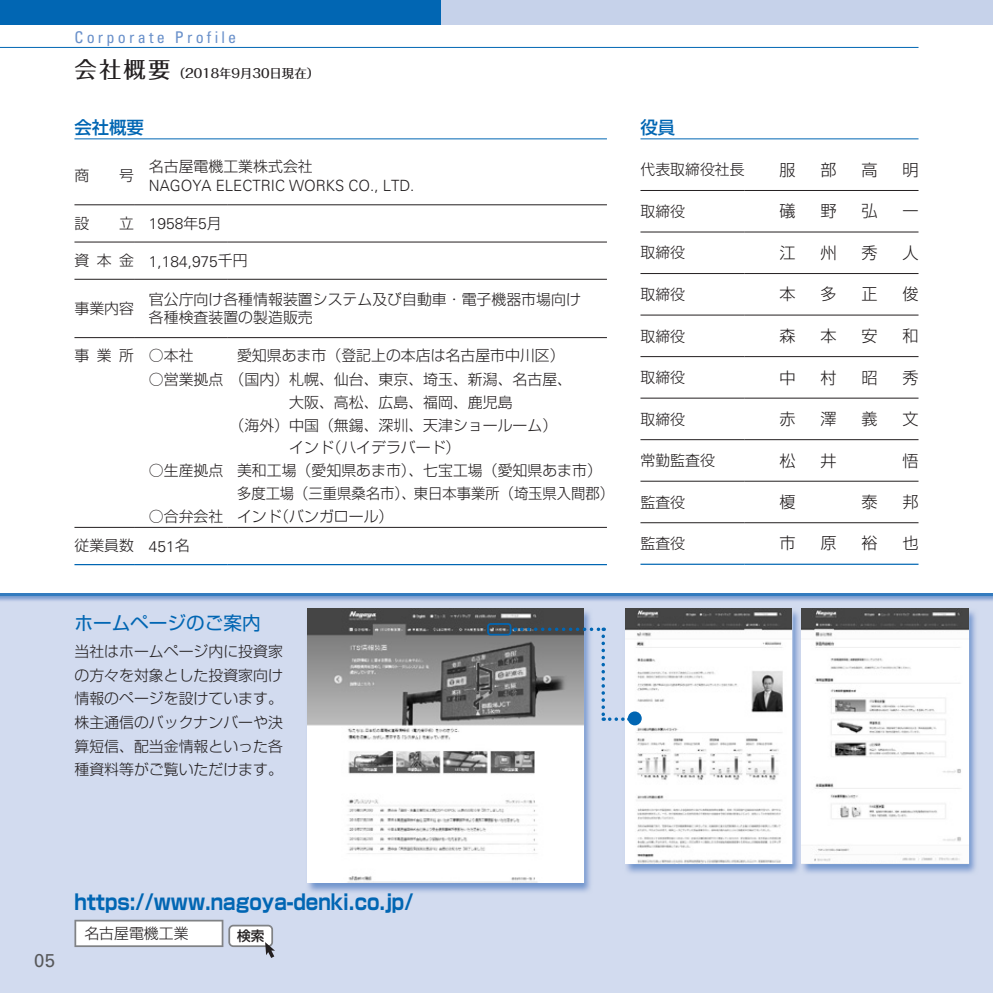
<style>
.page{position:relative;width:993px;height:993px;background:#fff}
.page>*{position:absolute;margin:0;border:0;box-sizing:border-box;transform-origin:0 0}
.t1{font:700 21px "Shin Go Pr 5";color:#0166b3;scale:.86 1}
.t2{font:18.55px "Shin Go Pr 5";color:#0166b3}
.t3{font:18.55px "Univers LT Std";color:#57585a}
.t4{font:500 17.32px "Shin Go Pr 5";color:#0166b3}
.t5{font:300 16.1px "Shin Go Pr 5";color:#231f20}
.t6{font:condensed 16.1px "Univers LT Std";letter-spacing:.2em;color:#6990ca}
.t7{font:300 15.4px "Univers LT Std";color:#231f20}
.t8{font:300 14.88px/23.6px "Shin Go Pr 5";color:#231f20}
.t9{font:500 13.65px "Shin Go Pr 5";color:#231f20}
.t10{font:500 12.42px "Folk Pro";color:#231f20}
.s1{font-size:22.4px}
.s2{font-family:"Shin Go Pr 5";font-size:14.88px}
.s3{font-family:"Univers LT Std";font-size:15.4px}
</style>
<div class="page">
<img style="left:0;top:593px;width:992px;height:399px">
<img style="left:308px;top:608px;width:275px;height:274px">
<img style="left:625px;top:608px;width:166px;height:255px">
<img style="left:801px;top:608px;width:166px;height:255px">
<div style="left:487px;top:623px;width:24px;height:12px;border:2px solid #0166b3;border-radius:3px"></div>
<svg style="left:521px;top:627px;width:108px;height:93px;background:#9ca2ac"></svg>
<div style="left:627px;top:711px;width:14px;height:14px;background:#0166b3;border-radius:50%"></div>
<svg style="left:74px;top:919px;width:201px;height:38px"></svg>
<hr style="left:74px;top:138px;width:532px;height:1px;background:#0166b3">
<hr style="left:74px;top:204px;width:60px;height:1px;background:#231f20">
<hr style="left:134px;top:204px;width:93px;height:1px;background:#231f20">
<hr style="left:227px;top:204px;width:379px;height:1px;background:#231f20">
<hr style="left:74px;top:242px;width:60px;height:1px;background:#231f20">
<hr style="left:134px;top:242px;width:93px;height:1px;background:#231f20">
<hr style="left:227px;top:242px;width:379px;height:1px;background:#231f20">
<hr style="left:74px;top:279px;width:60px;height:1px;background:#231f20">
<hr style="left:134px;top:279px;width:93px;height:1px;background:#231f20">
<hr style="left:227px;top:279px;width:379px;height:1px;background:#231f20">
<hr style="left:74px;top:337px;width:60px;height:1px;background:#231f20">
<hr style="left:134px;top:337px;width:93px;height:1px;background:#231f20">
<hr style="left:227px;top:337px;width:379px;height:1px;background:#231f20">
<hr style="left:74px;top:527px;width:60px;height:1px;background:#231f20">
<hr style="left:134px;top:527px;width:93px;height:1px;background:#231f20">
<hr style="left:227px;top:527px;width:379px;height:1px;background:#231f20">
<hr style="left:74px;top:564px;width:60px;height:1px;background:#0166b3">
<hr style="left:134px;top:564px;width:93px;height:1px;background:#0166b3">
<hr style="left:227px;top:564px;width:379px;height:1px;background:#0166b3">
<hr style="left:640px;top:138px;width:278px;height:1px;background:#0166b3">
<hr style="left:640px;top:190px;width:104px;height:1px;background:#231f20">
<hr style="left:744px;top:190px;width:174px;height:1px;background:#231f20">
<hr style="left:640px;top:232px;width:104px;height:1px;background:#231f20">
<hr style="left:744px;top:232px;width:174px;height:1px;background:#231f20">
<hr style="left:640px;top:273px;width:104px;height:1px;background:#231f20">
<hr style="left:744px;top:273px;width:174px;height:1px;background:#231f20">
<hr style="left:640px;top:315px;width:104px;height:1px;background:#231f20">
<hr style="left:744px;top:315px;width:174px;height:1px;background:#231f20">
<hr style="left:640px;top:356px;width:104px;height:1px;background:#231f20">
<hr style="left:744px;top:356px;width:174px;height:1px;background:#231f20">
<hr style="left:640px;top:397px;width:104px;height:1px;background:#231f20">
<hr style="left:744px;top:397px;width:174px;height:1px;background:#231f20">
<hr style="left:640px;top:439px;width:104px;height:1px;background:#231f20">
<hr style="left:744px;top:439px;width:174px;height:1px;background:#231f20">
<hr style="left:640px;top:480px;width:104px;height:1px;background:#231f20">
<hr style="left:744px;top:480px;width:174px;height:1px;background:#231f20">
<hr style="left:640px;top:522px;width:104px;height:1px;background:#231f20">
<hr style="left:744px;top:522px;width:174px;height:1px;background:#231f20">
<hr style="left:640px;top:563px;width:104px;height:1px;background:#0166b3">
<hr style="left:744px;top:563px;width:174px;height:1px;background:#0166b3">
<div style="left:0;top:0;width:441px;height:25px;background:#0166b3"></div>
<div style="left:441px;top:0;width:551px;height:25px;background:#c6d2ea"></div>
<hr style="left:0;top:47px;width:918px;height:1px;background:#0166b3">
<p class="t6" style="left:74px;top:27px;width:163px">Corporate Profile</p>
<p class="t10" style="left:74px;top:63px;width:246px"><span class="s1">会社概要</span>（2018年9月30日現在）</p>
<p class="t4" style="left:74px;top:114px;width:71px">会社概要</p>
<p class="t8" style="left:74px;top:162px;width:16px">商</p>
<p class="t8" style="left:119px;top:162px;width:16px">号</p>
<p class="t8" style="left:149px;top:153px;width:165px">名古屋電機工業株式会社</p>
<p class="t7" style="left:149px;top:176px;width:267px">NAGOYA ELECTRIC WORKS CO., LTD.</p>
<p class="t8" style="left:74px;top:210px;width:16px">設</p>
<p class="t7" style="left:119px;top:214px;width:104px"><span class="s2">立</span> 1958<span class="s2">年</span>5<span class="s2">月</span></p>
<p class="t7" style="left:74px;top:252px;width:175px"><span class="s2">資本金</span> 1,184,975<span class="s2">千円</span></p>
<p class="t8" style="left:74px;top:295px;width:61px">事業内容</p>
<p class="t8" style="left:149px;top:288px;width:433px;line-height:18.6px">官公庁向け各種情報装置システム及び自動車・電子機器市場向け各種検査装置の製造販売</p>
<p class="t8" style="left:74px;top:342px;width:121px">事業所 ○本社</p>
<p class="t8" style="left:237px;top:342px;width:329px">愛知県あま市（登記上の本店は名古屋市中川区）</p>
<p class="t8" style="left:149px;top:366px;width:424px">○営業拠点（国内）札幌、仙台、東京、埼玉、新潟、名古屋、</p>
<p class="t8" style="left:289px;top:389px;width:225px">大阪、高松、広島、福岡、鹿児島</p>
<p class="t8" style="left:229px;top:411px;width:329px">（海外）中国（無鍚、深圳、天津ショールーム）</p>
<p class="t8" style="left:289px;top:434px;width:173px">インド（ハイデラバード）</p>
<p class="t8" style="left:237px;top:457px;width:378px;line-height:22.8px;text-indent:-88px">○生産拠点 美和工場（愛知県あま市）、七宝工場（愛知県あま市）多度工場（三重県桑名市）、東日本事業所（埼玉県入間郡）</p>
<p class="t8" style="left:74px;top:499px;width:320px;line-height:29.9px;text-indent:74px">○合弁会社 インド（バンガロール）従業員数 <span class="s3">451</span>名</p>
<p class="t2" style="left:74px;top:607px;width:188px">ホームページのご案内</p>
<p class="t8" style="left:74px;top:638px;width:210px;text-align:justify">当社はホームページ内に投資家の方々を対象とした投資家向け情報のページを設けています。株主通信のバックナンバーや決算短信、配当金情報といった各種資料等がご覧いただけます。</p>
<p class="t4" style="left:640px;top:114px;width:36px">役員</p>
<p class="t8" style="left:640px;top:156px;width:106px">代表取締役社長</p>
<p class="t5" style="left:779px;top:156px;width:18px">服</p>
<p class="t5" style="left:820px;top:156px;width:18px">部</p>
<p class="t5" style="left:861px;top:156px;width:18px">高</p>
<p class="t5" style="left:902px;top:156px;width:18px">明</p>
<p class="t8" style="left:640px;top:198px;width:46px">取締役</p>
<p class="t5" style="left:779px;top:198px;width:18px">礒</p>
<p class="t5" style="left:820px;top:198px;width:18px">野</p>
<p class="t5" style="left:861px;top:198px;width:18px">弘</p>
<p class="t5" style="left:902px;top:198px;width:18px">一</p>
<p class="t8" style="left:640px;top:239px;width:46px">取締役</p>
<p class="t5" style="left:779px;top:239px;width:18px">江</p>
<p class="t5" style="left:820px;top:239px;width:18px">州</p>
<p class="t5" style="left:861px;top:239px;width:18px">秀</p>
<p class="t5" style="left:902px;top:239px;width:18px">人</p>
<p class="t8" style="left:640px;top:281px;width:46px">取締役</p>
<p class="t5" style="left:779px;top:281px;width:18px">本</p>
<p class="t5" style="left:820px;top:281px;width:18px">多</p>
<p class="t5" style="left:861px;top:281px;width:18px">正</p>
<p class="t5" style="left:902px;top:281px;width:18px">俊</p>
<p class="t8" style="left:640px;top:322px;width:46px">取締役</p>
<p class="t5" style="left:779px;top:322px;width:18px">森</p>
<p class="t5" style="left:820px;top:322px;width:18px">本</p>
<p class="t5" style="left:861px;top:322px;width:18px">安</p>
<p class="t5" style="left:902px;top:322px;width:18px">和</p>
<p class="t8" style="left:640px;top:364px;width:46px">取締役</p>
<p class="t5" style="left:779px;top:364px;width:18px">中</p>
<p class="t5" style="left:820px;top:364px;width:18px">村</p>
<p class="t5" style="left:861px;top:364px;width:18px">昭</p>
<p class="t5" style="left:902px;top:364px;width:18px">秀</p>
<p class="t8" style="left:640px;top:405px;width:46px">取締役</p>
<p class="t5" style="left:779px;top:405px;width:18px">赤</p>
<p class="t5" style="left:820px;top:405px;width:18px">澤</p>
<p class="t5" style="left:861px;top:405px;width:18px">義</p>
<p class="t5" style="left:902px;top:405px;width:18px">文</p>
<p class="t8" style="left:640px;top:447px;width:76px">常勤監査役</p>
<p class="t5" style="left:779px;top:447px;width:18px">松</p>
<p class="t5" style="left:820px;top:447px;width:18px">井</p>
<p class="t5" style="left:902px;top:447px;width:18px">悟</p>
<p class="t8" style="left:640px;top:488px;width:46px">監査役</p>
<p class="t5" style="left:779px;top:488px;width:18px">榎</p>
<p class="t5" style="left:861px;top:488px;width:18px">泰</p>
<p class="t5" style="left:902px;top:488px;width:18px">邦</p>
<p class="t8" style="left:640px;top:530px;width:46px">監査役</p>
<p class="t5" style="left:779px;top:530px;width:18px">市</p>
<p class="t5" style="left:820px;top:530px;width:18px">原</p>
<p class="t5" style="left:861px;top:530px;width:18px">裕</p>
<p class="t5" style="left:902px;top:530px;width:18px">也</p>
<p class="t3" style="left:34px;top:948px;width:22px">05</p>
<h1 class="t1" style="left:74px;top:884px;width:395px">https://www.nagoya-denki.co.jp/</h1>
<p class="t8" style="left:84px;top:919px;width:106px">名古屋電機工業</p>
<p class="t9" style="left:237px;top:924px;width:29px">検索</p>
</div>
